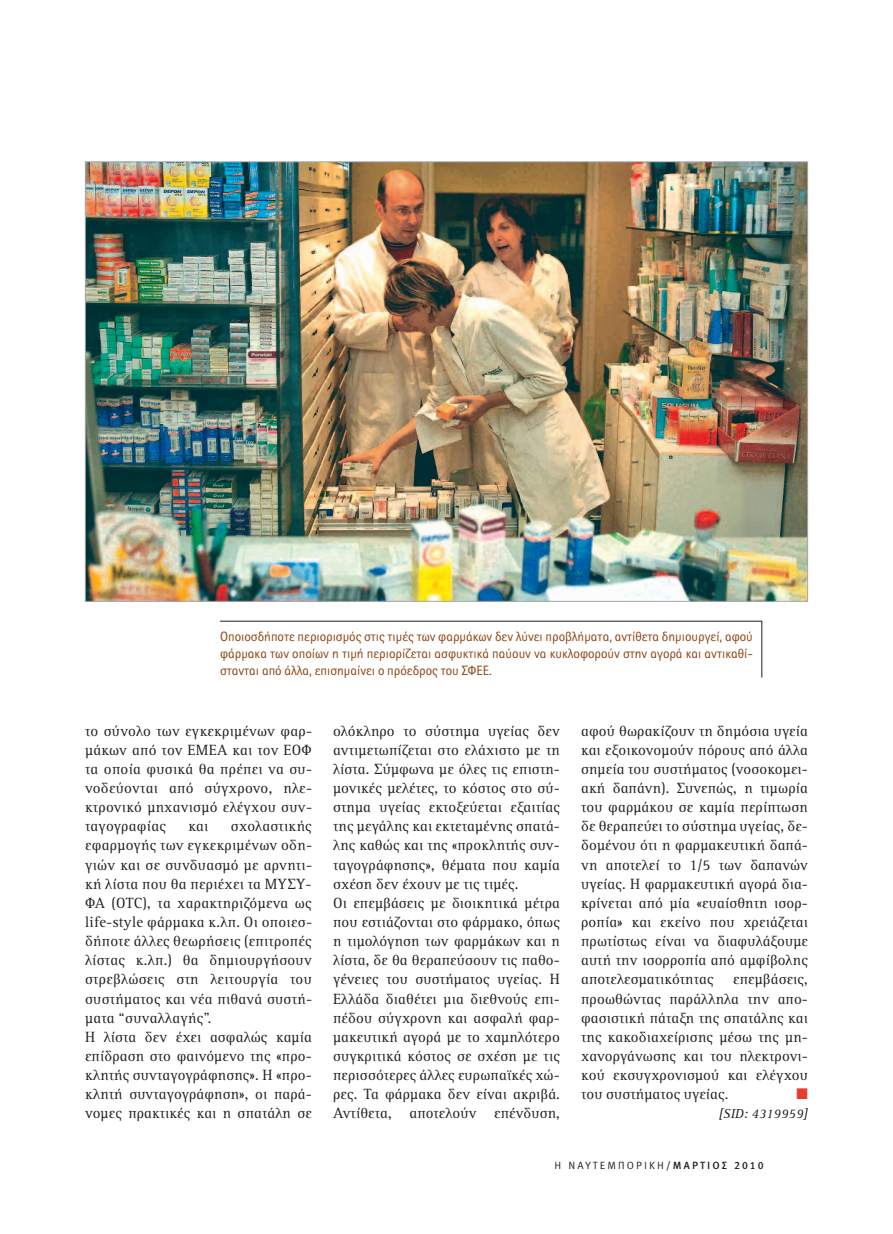
<style>
.page{position:relative;width:893px;height:1234px;background:#fff}
.page>*{position:absolute;margin:0;border:0;box-sizing:border-box;transform-origin:0 0}
.t1{font:15.3px/19.2px "Rotis Serif Hel";letter-spacing:.01em;color:#231f20;text-align:justify}
.t2{font:15.3px "Zapf Dingbats ITC";color:#e53e30}
.t3{font:13.5px/17px "Rotis Sans Hel";color:#8d3f0b;text-align:justify}
.t4{font:italic 13.5px "Rotis Serif Hel";letter-spacing:.01em;color:#231f20}
.t5{font:10.5px "Meta Normal Greek LF Caps";letter-spacing:.2em;color:#231f20}
.s1{font-family:"Meta Medium Greek LF Caps"}
</style>
<div class="page">
<hr style="left:220px;top:620px;width:542px;height:1px;background:#231f20">
<hr style="left:761px;top:621px;width:1px;height:56px;background:#231f20">
<img style="left:87px;top:163px;width:719px;height:436px">
<p class="t3" style="left:220px;top:627px;width:534px">Οποιοσδήποτε περιορισµός στις τιµές των φαρµάκων δεν λύνει προβλήµατα, αντίθετα δηµιουργεί, αφού φάρµακα των οποίων η τιµή περιορίζεται ασφυκτικά παύουν να κυκλοφορούν στην αγορά και αντικαθί&shy;στανται από άλλα, επισηµαίνει ο πρόεδρος του ΣΦΕΕ.</p>
<p class="t1" style="left:85px;top:721px;width:229px">το σύνολο των εγκεκριµένων φαρ&shy;µάκων από τον ΕΜΕΑ και τον ΕΟΦ τα οποία φυσικά θα πρέπει να συ&shy;νοδεύονται από σύγχρονο, ηλε&shy;κτρονικό µηχανισµό ελέγχου συν&shy;ταγογραφίας</p>
<p class="t1" style="left:85px;top:817px;width:229px;text-align:left;text-indent:146px">σχολαστικής εφαρµογής των εγκεκριµένων οδη&shy;γιών και σε συνδυασµό µε αρνητι&shy;κή λίστα που θα περιέχει τα ΜΥΣΥ-<br>ΦΑ (OTC), τα χαρακτηριζόµενα ως life-style φάρµακα κ.λπ. Οι οποιεσ&shy;δήποτε άλλες θεωρήσεις (επιτροπές λίστας κ.λπ.) θα δηµιουργήσουν στρεβλώσεις στη λειτουργία του συστήµατος και νέα πιθανά συστή&shy;µατα “συναλλαγής”.<br>Η λίστα δεν έχει ασφαλώς καµία επίδραση στο φαινόµενο της «προ&shy;κλητής συνταγογράφησης». Η «προ&shy;κλητή συνταγογράφηση», οι παρά&shy;νοµες πρακτικές και η σπατάλη σε</p>
<p class="t1" style="left:188px;top:817px;width:21px">και</p>
<p class="t1" style="left:333px;top:721px;width:228px;text-align:left">ολόκληρο το σύστηµα υγείας δεν αντιµετωπίζεται στο ελάχιστο µε τη λίστα. Σύµφωνα µε όλες τις επιστη&shy;µονικές µελέτες, το κόστος στο σύ&shy;στηµα υγείας εκτοξεύεται εξαιτίας της µεγάλης και εκτεταµένης σπατά&shy;λης καθώς και της «προκλητής συν&shy;ταγογράφησης», θέµατα που καµία σχέση δεν έχουν µε τις τιµές.<br>Οι επεµβάσεις µε διοικητικά µέτρα που εστιάζονται στο φάρµακο, όπως η τιµολόγηση των φαρµάκων και η λίστα, δε θα θεραπεύσουν τις παθο&shy;γένειες του συστήµατος υγείας. Η Ελλάδα διαθέτει µια διεθνούς επι&shy;πέδου σύγχρονη και ασφαλή φαρ&shy;µακευτική αγορά µε το χαµηλότερο συγκριτικά κόστος σε σχέση µε τις περισσότερες άλλες ευρωπαϊκές χώ&shy;ρες. Τα φάρµακα δεν είναι ακριβά.<br>Αντίθετα, αποτελούν επένδυση,</p>
<p class="t1" style="left:581px;top:721px;width:228px">αφού θωρακίζουν τη δηµόσια υγεία και εξοικονοµούν πόρους από άλλα σηµεία του συστήµατος (νοσοκοµει&shy;ακή δαπάνη). Συνεπώς, η τιµωρία του φαρµάκου σε καµία περίπτωση δε θεραπεύει το σύστηµα υγείας, δε&shy;δοµένου ότι η φαρµακευτική δαπά&shy;νη αποτελεί το 1/5 των δαπανών υγείας. Η φαρµακευτική αγορά δια&shy;κρίνεται από µία «ευαίσθητη ισορ&shy;ροπία» και εκείνο που χρειάζεται πρωτίστως είναι να διαφυλάξουµε αυτή την ισορροπία από αµφίβολης αποτελεσµατικότητας</p>
<p class="t1" style="left:581px;top:970px;width:228px;text-indent:152px">επεµβάσεις, προωθώντας παράλληλα την απο&shy;φασιστική πάταξη της σπατάλης και της κακοδιαχείρισης µέσω της µη&shy;χανοργάνωσης και του ηλεκτρονι&shy;κού εκσυγχρονισµού και ελέγχου του συστήµατος υγείας.</p>
<p class="t2" style="left:796px;top:1084px;width:13px">■</p>
<p class="t4" style="left:719px;top:1106px;width:91px">[SID: 4319959]</p>
<p class="t5" style="left:554px;top:1160px;width:211px">Η ΝΑΥΤΕΜΠΟΡΙΚΗ<span class="s1">/ΜΑΡΤΙΟΣ 2010</span></p>
</div>
